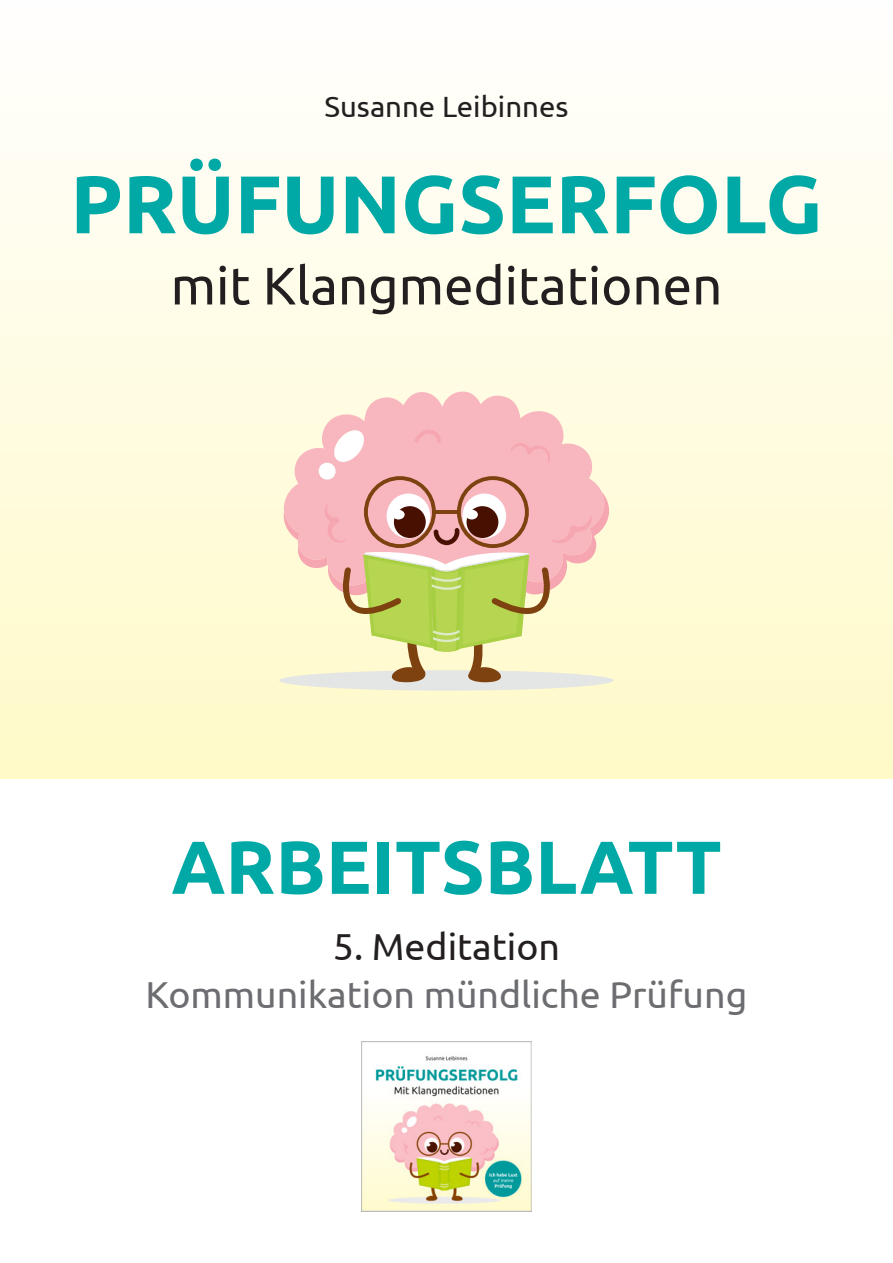
<style>
.page{position:relative;width:893px;height:1263px;background:#fff}
.page>*{position:absolute;margin:0;border:0;box-sizing:border-box;transform-origin:0 0}
.t1{font:700 81.75px "Ubuntu";color:#00a9a5}
.t2{font:700 75px "Ubuntu";color:#00a9a5}
.t3{font:52.8px "Ubuntu";color:#231f20}
.t4{font:37.5px "Ubuntu";color:#6c6d70}
.t5{font:37.5px "Ubuntu";color:#231f20}
.t6{font:29.25px "Ubuntu";color:#231f20}
</style>
<div class="page">
<img style="left:361px;top:1041px;width:171px;height:170px">
<div style="left:0;top:0;width:893px;height:779px;background:linear-gradient(to bottom,#fffefe,#fffac8)"></div>
<div style="left:279px;top:670px;width:335px;height:21px;background:#e4e5e5;border-radius:50%"></div>
<svg style="left:284px;top:392px;width:320px;height:36px;background:#fbdad0"></svg>
<svg style="left:284px;top:428px;width:325px;height:254px;background:#e5c9ab"></svg>
<p class="t6" style="left:324px;top:89px;width:245px">Susanne Leibinnes</p>
<h1 class="t1" style="left:70px;top:155px;width:754px">PRÜFUNGSERFOLG</h1>
<h3 class="t3" style="left:171px;top:254px;width:553px">mit Klangmeditationen</h3>
<h2 class="t2" style="left:171px;top:822px;width:552px">ARBEITSBLATT</h2>
<p class="t5" style="left:333px;top:924px;width:229px">5. Meditation</p>
<p class="t4" style="left:146px;top:972px;width:603px">Kommunikation mündliche Prüfung</p>
</div>
